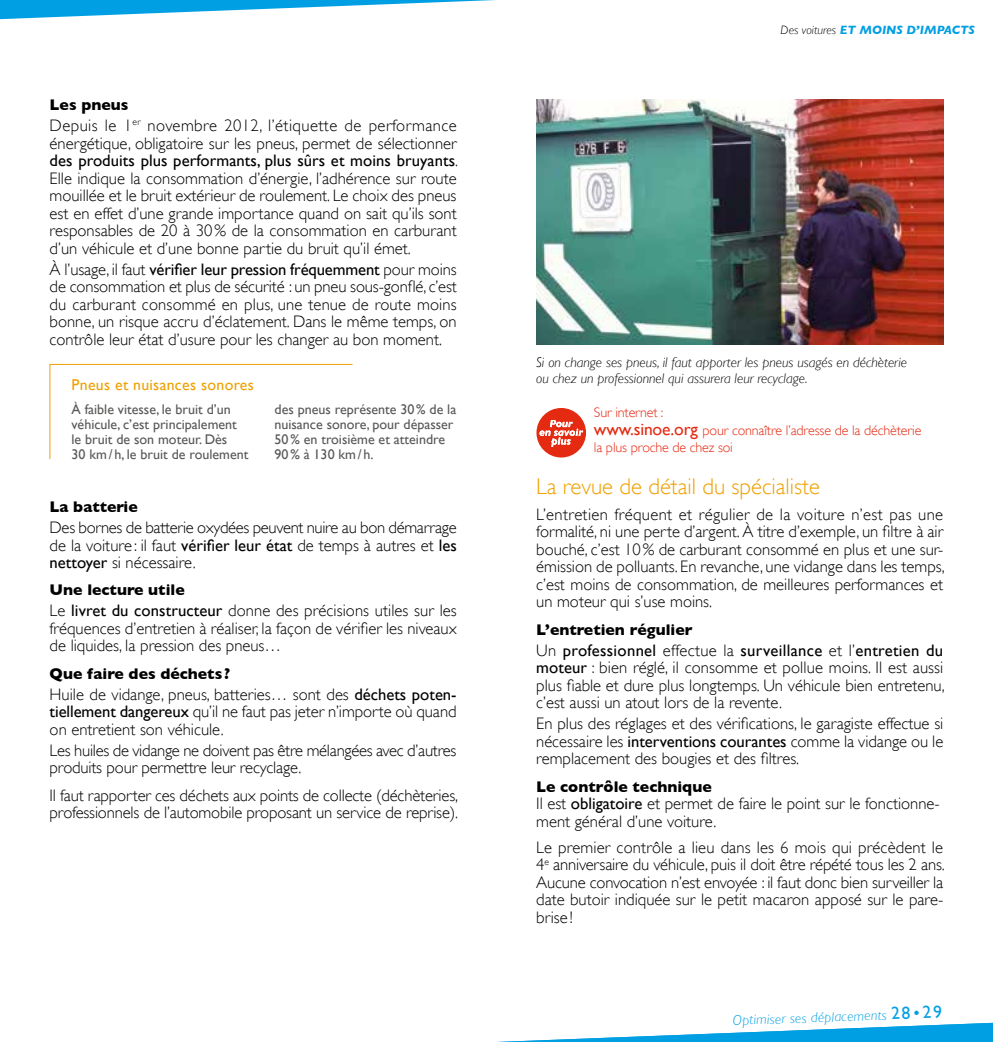
<style>
.page{position:relative;width:993px;height:1042px;background:#fff}
.page>*{position:absolute;margin:0;border:0;box-sizing:border-box;transform-origin:0 0}
.t1{font:300 22.75px "Gill Sans";color:#eea100}
.t2{font:300 16.62px/17.5px "Gill Sans";color:#000;text-align:justify}
.t3{font:700 15.75px "Gill Sans";color:#000}
.t4{font:15.75px "Gill Sans";letter-spacing:.02em;color:#eea100}
.t5{font:14px/14.9px "Gill Sans";color:#575756}
.t6{font:italic 300 14px/15.8px "Gill Sans";color:#000}
.t7{font:300 14px/17.5px "Gill Sans";letter-spacing:-.01em;color:#e52a12}
.t8{font:italic 300 14px "Gill Sans";color:#009fe3}
.t9{font:italic 700 12.25px "Gill Sans";color:#009fe3}
.s1{font-weight:400}
.s2{font-weight:300;color:#000}
.s3{font-weight:400;font-size:17.5px}
.s4{font-weight:400;font-style:normal;font-size:17.5px}
.s5{font-style:normal;font-size:17.5px}
</style>
<div class="page">
<svg style="left:0;top:0;width:495px;height:19px"></svg>
<svg style="left:497px;top:1022px;width:495px;height:20px"></svg>
<img style="left:536px;top:99px;width:407px;height:245px">
<svg style="left:536px;top:408px;width:50px;height:49px"></svg>
<svg style="left:49px;top:364px;width:304px;height:95px"></svg>
<p class="t3" style="left:50px;top:95px;width:80px">Les pneus</p>
<p class="t2" style="left:50px;top:117px;width:410px">Depuis le 1<sup>er</sup> novembre 2012, l’étiquette de performance énergétique, obligatoire sur les pneus, permet de sélectionner <span class="s1">des produits plus performants, plus sûrs et moins bruyants</span>.<br>Elle indique la consommation d’énergie, l’adhérence sur route mouillée et le bruit extérieur de roulement. Le choix des pneus est en effet d’une grande importance quand on sait qu’ils sont responsables de 20 à 30% de la consommation en carburant d’un véhicule et d’une bonne partie du bruit qu’il émet.</p>
<p class="t2" style="left:50px;top:260px;width:408px">À l’usage, il faut <span class="s1">vérifier leur pression fréquemment</span> pour moins de consommation et plus de sécurité : un pneu sous-gonflé, c’est du carburant consommé en plus, une tenue de route moins bonne, un risque accru d’éclatement. Dans le même temps, on contrôle leur état d’usure pour les changer au bon moment.</p>
<p class="t4" style="left:71px;top:375px;width:184px">Pneus et nuisances sonores</p>
<p class="t5" style="left:71px;top:402px;width:178px">À faible vitesse, le bruit d’un véhicule, c’est principalement le bruit de son moteur. Dès<br>30 km/ h, le bruit de roulement</p>
<p class="t5" style="left:274px;top:402px;width:183px">des pneus représente 30% de la nuisance sonore, pour dépasser<br>50% en troisième et atteindre<br>90% à 130 km/ h.</p>
<p class="t3" style="left:50px;top:497px;width:90px">La batterie</p>
<p class="t2" style="left:50px;top:519px;width:408px">Des bornes de batterie oxydées peuvent nuire au bon démarrage de la voiture : il faut <span class="s1">vérifier leur état</span> de temps à autres et <span class="s1">les nettoyer</span> si nécessaire.</p>
<p class="t3" style="left:50px;top:581px;width:136px">Une lecture utile</p>
<p class="t2" style="left:50px;top:602px;width:408px">Le <span class="s1">livret du constructeur</span> donne des précisions utiles sur les fréquences d’entretien à réaliser, la façon de vérifier les niveaux de liquides, la pression des pneus…</p>
<p class="t3" style="left:50px;top:664px;width:182px">Que faire des déchets ?</p>
<p class="t2" style="left:50px;top:685px;width:408px">Huile de vidange, pneus, batteries… sont des <span class="s1">déchets poten&shy;tiellement dangereux</span> qu’il ne faut pas jeter n’importe où quand on entretient son véhicule.</p>
<p class="t2" style="left:50px;top:741px;width:408px">Les huiles de vidange ne doivent pas être mélangées avec d’autres produits pour permettre leur recyclage.</p>
<p class="t2" style="left:50px;top:786px;width:410px">Il faut rapporter ces déchets aux points de collecte (déchèteries, professionnels de l’automobile proposant un service de reprise).</p>
<p class="t9" style="left:780px;top:22px;width:195px"><span class="s2">Des voitures</span> ET MOINS D’IMPACTS</p>
<p class="t6" style="left:536px;top:355px;width:372px">Si on change ses pneus, il faut apporter les pneus usagés en déchèterie ou chez un professionnel qui assurera leur recyclage.</p>
<p class="t7" style="left:593px;top:404px;width:329px">Sur internet :<br><span class="s3">www.sinoe.org</span> pour connaître l’adresse de la déchèterie la plus proche de chez soi</p>
<h1 class="t1" style="left:536px;top:473px;width:285px">La revue de détail du spécialiste</h1>
<p class="t2" style="left:536px;top:505px;width:410px">L’entretien fréquent et régulier de la voiture n’est pas une formalité, ni une perte d’argent. À titre d’exemple, un filtre à air bouché, c’est 10% de carburant consommé en plus et une sur&shy;émission de polluants. En revanche, une vidange dans les temps, c’est moins de consommation, de meilleures performances et un moteur qui s’use moins.</p>
<p class="t3" style="left:536px;top:620px;width:158px">L’entretien régulier</p>
<p class="t2" style="left:536px;top:641px;width:410px">Un <span class="s1">professionnel</span> effectue la <span class="s1">surveillance</span> et l’<span class="s1">entretien du moteur</span> : bien réglé, il consomme et pollue moins. Il est aussi plus fiable et dure plus longtemps. Un véhicule bien entretenu, c’est aussi un atout lors de la revente.</p>
<p class="t2" style="left:536px;top:715px;width:408px">En plus des réglages et des vérifications, le garagiste effectue si nécessaire les <span class="s1">interventions courantes</span> comme la vidange ou le remplacement des bougies et des filtres.</p>
<p class="t3" style="left:536px;top:777px;width:177px">Le contrôle technique</p>
<p class="t2" style="left:536px;top:795px;width:405px">Il est <span class="s1">obligatoire</span> et permet de faire le point sur le fonctionne&shy;ment général d’une voiture.</p>
<p class="t2" style="left:536px;top:838px;width:410px">Le premier contrôle a lieu dans les 6 mois qui précèdent le 4<sup>e</sup> anniversaire du véhicule, puis il doit être répété tous les 2 ans.<br>Aucune convocation n’est envoyée : il faut donc bien surveiller la date butoir indiquée sur le petit macaron apposé sur le pare&shy;brise !</p>
<p class="t8" style="left:732px;top:1012px;width:211px;rotate:-2deg">Optimiser ses déplacements <span class="s4">28</span><span class="s5">•</span><span class="s4">29</span></p>
</div>
